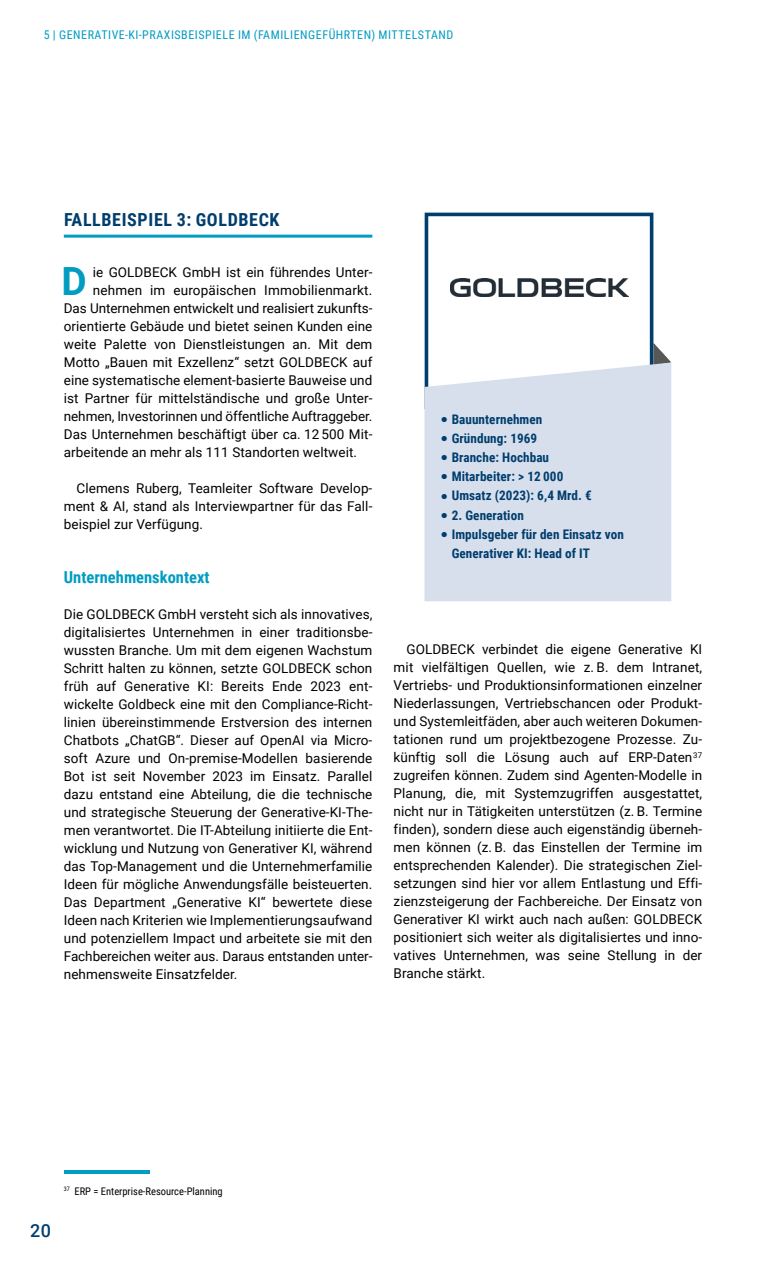
<style>
.page{position:relative;width:766px;height:1263px;background:#fff}
.page>*{position:absolute;margin:0;border:0;box-sizing:border-box;transform-origin:0 0}
.t1{font:700 38.85px "Roboto";color:#009cc1}
.t2{font:700 18px "Roboto Condensed";letter-spacing:.035em;color:#003e6e}
.t3{font:500 18px "Roboto";color:#003e6e}
.t4{font:700 16.5px "Roboto Condensed";color:#009cc1}
.t5{font:13.5px/18px "Roboto";letter-spacing:.005em;color:#000;text-align:justify}
.t6{font:700 13.2px/19.2px "Roboto Condensed";letter-spacing:.005em;color:#003e6e}
.t7{font:12px "Roboto Condensed";letter-spacing:.045em;color:#009cc1}
.t8{font:10.5px "Roboto Condensed";color:#000}
</style>
<div class="page">
<div style="left:424px;top:213px;width:229px;height:196px;border:4px solid #003e6e"></div>
<svg style="left:652px;top:343px;width:20px;height:23px"></svg>
<div style="left:424px;top:363px;width:247px;height:238px;background:#d8dfec"></div>
<img style="left:450px;top:279px;width:178px;height:18px">
<hr style="left:64px;top:235px;width:308px;height:3px;background:#009cc1">
<hr style="left:64px;top:1170px;width:85px;height:4px;background:#009cc1">
<p class="t7" style="left:44px;top:26px;width:411px">5 | GENERATIVE-KI-PRAXISBEISPIELE IM (FAMILIENGEFÜHRTEN) MITTELSTAND</p>
<h2 class="t2" style="left:64px;top:207px;width:217px">FALLBEISPIEL 3: GOLDBECK</h2>
<h1 class="t1" style="left:61px;top:254px;width:27px">D</h1>
<p class="t5" style="left:93px;top:263px;width:281px">ie GOLDBECK GmbH ist ein führendes Unter-</p>
<p class="t5" style="left:93px;top:281px;width:281px">nehmen im europäischen Immobilienmarkt.</p>
<p class="t5" style="left:64px;top:299px;width:310px">Das Unternehmen entwickelt und realisiert zukunfts-</p>
<p class="t5" style="left:64px;top:317px;width:310px">orientierte Gebäude und bietet seinen Kunden eine</p>
<p class="t5" style="left:64px;top:335px;width:310px">weite Palette von Dienstleistungen an. Mit dem</p>
<p class="t5" style="left:64px;top:353px;width:310px">Motto „Bauen mit Exzellenz“ setzt GOLDBECK auf</p>
<p class="t5" style="left:64px;top:371px;width:310px">eine systematische element-basierte Bauweise und</p>
<p class="t5" style="left:64px;top:389px;width:310px">ist Partner für mittelständische und große Unter-</p>
<p class="t5" style="left:64px;top:407px;width:310px">nehmen, Investorinnen und öffentliche Auftraggeber.</p>
<p class="t5" style="left:64px;top:425px;width:310px">Das Unternehmen beschäftigt über ca. 12 500 Mit-</p>
<p class="t5" style="left:64px;top:443px;width:294px">arbeitende an mehr als 111 Standorten weltweit.</p>
<p class="t5" style="left:64px;top:479px;width:310px;text-indent:13px">Clemens Ruberg, Teamleiter Software Develop&shy;ment &amp; AI, stand als Interviewpartner für das Fall&shy;beispiel zur Verfügung.</p>
<p class="t4" style="left:64px;top:565px;width:147px">Unternehmenskontext</p>
<p class="t5" style="left:64px;top:605px;width:310px">Die GOLDBECK GmbH versteht sich als innovatives, digitalisiertes Unternehmen in einer traditionsbe&shy;wussten Branche. Um mit dem eigenen Wachstum Schritt halten zu können, setzte GOLDBECK schon früh auf Generative KI: Bereits Ende 2023 ent&shy;wickelte Goldbeck eine mit den Compliance-Richt&shy;linien übereinstimmende Erstversion des internen Chatbots „ChatGB“. Dieser auf OpenAI via Micro&shy;soft Azure und On-premise-Modellen basierende Bot ist seit November 2023 im Einsatz. Parallel dazu entstand eine Abteilung, die die technische und strategische Steuerung der Generative-KI-The&shy;men verantwortet. Die IT-Abteilung initiierte die Ent&shy;wicklung und Nutzung von Generativer KI, während das Top-Management und die Unternehmerfamilie Ideen für mögliche Anwendungsfälle beisteuerten.<br>Das Department „Generative KI“ bewertete diese Ideen nach Kriterien wie Implementierungsaufwand und potenziellem Impact und arbeitete sie mit den Fachbereichen weiter aus. Daraus entstanden unter&shy;nehmensweite Einsatzfelder.</p>
<p class="t6" style="left:441px;top:409px;width:102px">● Bauunternehmen</p>
<p class="t6" style="left:441px;top:428px;width:97px">● Gründung: 1969</p>
<p class="t6" style="left:441px;top:447px;width:109px">● Branche: Hochbau</p>
<p class="t6" style="left:441px;top:466px;width:123px">● Mitarbeiter: &gt; 12 000</p>
<p class="t6" style="left:441px;top:485px;width:152px">● Umsatz (2023): 6,4 Mrd. €</p>
<p class="t6" style="left:441px;top:505px;width:84px">● 2. Generation</p>
<p class="t6" style="left:451px;top:524px;width:174px;text-indent:-10px">● Impulsgeber für den Einsatz von<br>Generativer KI: Head of IT</p>
<p class="t5" style="left:393px;top:640px;width:310px;text-indent:13px">GOLDBECK verbindet die eigene Generative KI mit vielfältigen Quellen, wie z. B. dem Intranet, Vertriebs- und Produktionsinformationen einzelner Niederlassungen, Vertriebschancen oder Produkt&shy;und Systemleitfäden, aber auch weiteren Dokumen&shy;tationen rund um projektbezogene Prozesse. Zu&shy;künftig soll die Lösung auch auf ERP-Daten<sup>37 </sup>zugreifen können. Zudem sind Agenten-Modelle in Planung, die, mit Systemzugriffen ausgestattet, nicht nur in Tätigkeiten unterstützen (z. B. Termine finden), sondern diese auch eigenständig überneh&shy;men können (z. B. das Einstellen der Termine im entsprechenden Kalender). Die strategischen Ziel&shy;setzungen sind hier vor allem Entlastung und Effi&shy;zienzsteigerung der Fachbereiche. Der Einsatz von Generativer KI wirkt auch nach außen: GOLDBECK positioniert sich weiter als digitalisiertes und inno&shy;vatives Unternehmen, was seine Stellung in der Branche stärkt.</p>
<h2 class="t3" style="left:30px;top:1218px;width:23px">20</h2>
<p class="t8" style="left:64px;top:1184px;width:160px"><sup>37</sup> ERP = Enterprise-Resource-Planning</p>
</div>
